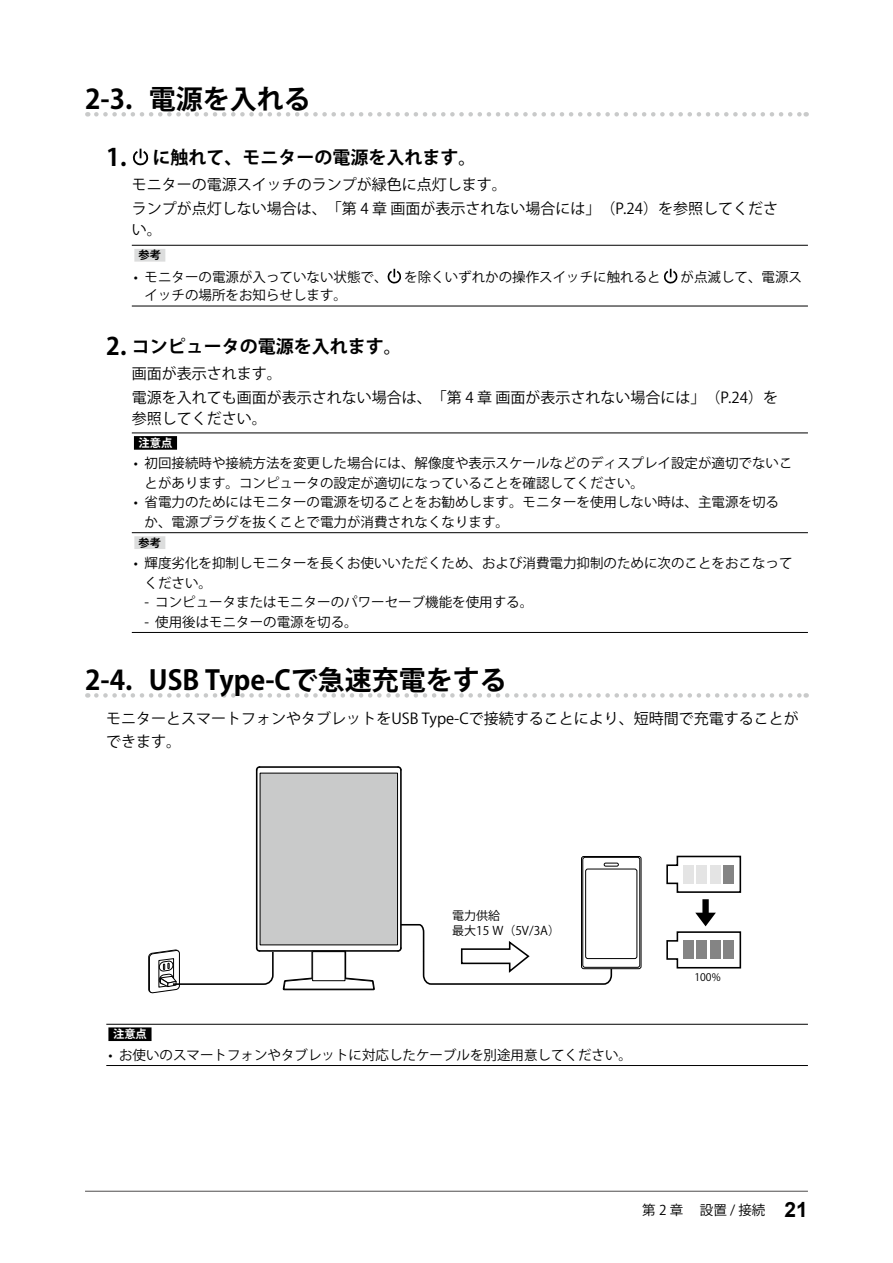
<style>
.page{position:relative;width:893px;height:1263px;background:#fff}
.page>*{position:absolute;margin:0;border:0;box-sizing:border-box;transform-origin:0 0}
.t1{font:700 27px "Koz Go Pro";color:#000}
.t2{font:700 18px "Koz Go Pro";color:#000}
.t3{font:15px/24px "Koz Go Pro";color:#000}
.t4{font:13.5px/19.5px "Koz Go Pro";color:#000}
.t5{font:12px/15px "Koz Go Pro";color:#000}
.t6{font:700 11.25px "Koz Go Pro";color:#fff}
.t7{font:700 11.25px "Koz Go Pro";color:#000}
.t8{font:10.5px "Koz Go Pro";color:#000}
.s1{font-size:24px}
.s2{font-family:"Arial";font-weight:700;font-size:21px}
</style>
<div class="page">
<svg style="left:96px;top:112px;width:711px;height:5px"></svg>
<svg style="left:96px;top:693px;width:711px;height:5px"></svg>
<svg style="left:132px;top:149px;width:16px;height:17px"></svg>
<hr style="left:132px;top:245px;width:676px;height:1px;background:#000">
<hr style="left:132px;top:306px;width:676px;height:1px;background:#000">
<div style="left:134px;top:249px;width:31px;height:13px;background:#dcdddd"></div>
<svg style="left:388px;top:269px;width:13px;height:14px"></svg>
<svg style="left:664px;top:269px;width:13px;height:14px"></svg>
<hr style="left:132px;top:433px;width:676px;height:1px;background:#000">
<hr style="left:132px;top:532px;width:676px;height:1px;background:#000">
<hr style="left:132px;top:632px;width:676px;height:1px;background:#000">
<div style="left:134px;top:436px;width:43px;height:14px;background:#000"></div>
<div style="left:134px;top:536px;width:31px;height:13px;background:#dcdddd"></div>
<svg style="left:666px;top:855px;width:76px;height:114px"></svg>
<div style="left:581px;top:856px;width:60px;height:113px;border:1px solid #000;border-radius:2px"></div>
<svg style="left:583px;top:857px;width:57px;height:110px"></svg>
<div style="left:582px;top:857px;width:58px;height:111px;border:1px solid #000;border-radius:2px"></div>
<div style="left:586px;top:869px;width:51px;height:89px;background:#fff;border-radius:2px"></div>
<div style="left:585px;top:869px;width:52px;height:90px;border:1px solid #000;border-radius:2px"></div>
<div style="left:604px;top:863px;width:15px;height:3px;border:1px solid #000;border-radius:2px"></div>
<div style="left:311px;top:950px;width:35px;height:29px;border:2px solid #000"></div>
<svg style="left:282px;top:976px;width:93px;height:15px"></svg>
<div style="left:313px;top:952px;width:32px;height:29px;background:#fff"></div>
<div style="left:312px;top:951px;width:33px;height:30px;border:1px solid #000"></div>
<hr style="left:400px;top:770px;width:2px;height:178px;background:#000">
<hr style="left:260px;top:950px;width:138px;height:2px;background:#000">
<hr style="left:256px;top:770px;width:1px;height:178px;background:#000">
<hr style="left:260px;top:766px;width:138px;height:2px;background:#000">
<svg style="left:396px;top:766px;width:6px;height:5px"></svg>
<svg style="left:148px;top:946px;width:126px;height:48px"></svg>
<svg style="left:255px;top:766px;width:6px;height:5px"></svg>
<div style="left:260px;top:773px;width:138px;height:172px;background:#c9caca"></div>
<svg style="left:396px;top:923px;width:217px;height:62px"></svg>
<hr style="left:106px;top:1024px;width:702px;height:1px;background:#000">
<hr style="left:106px;top:1065px;width:702px;height:1px;background:#000">
<div style="left:108px;top:1027px;width:44px;height:14px;background:#000"></div>
<hr style="left:85px;top:1191px;width:723px;height:1px;background:#595757">
<h1 class="t1" style="left:85px;top:82px;width:227px">2-3. 電源を入れる</h1>
<h2 class="t2" style="left:106px;top:146px;width:372px"><span class="s1">1.</span> に触れて、モニターの電源を入れます。</h2>
<p class="t3" style="left:132px;top:173px;width:648px">モニターの電源スイッチのランプが緑色に点灯します。<br>ランプが点灯しない場合は、「第 4 章 画面が表示されない場合には」（P.24）を参照してくださ</p>
<p class="t3" style="left:132px;top:218px;width:31px">い。</p>
<p class="t7" style="left:139px;top:248px;width:24px">参考</p>
<p class="t4" style="left:134px;top:267px;width:528px">• モニターの電源が入っていない状態で、 を除くいずれかの操作スイッチに触れると</p>
<p class="t4" style="left:681px;top:267px;width:123px">が点滅して、電源ス</p>
<p class="t4" style="left:145px;top:286px;width:204px">イッチの場所をお知らせします。</p>
<h2 class="t2" style="left:106px;top:335px;width:297px"><span class="s1">2.</span> コンピュータの電源を入れます。</h2>
<p class="t3" style="left:132px;top:362px;width:648px">画面が表示されます。<br>電源を入れても画面が表示されない場合は、「第 4 章 画面が表示されない場合には」（P.24）を</p>
<p class="t3" style="left:132px;top:407px;width:136px">参照してください。</p>
<p class="t6" style="left:139px;top:436px;width:35px">注意点</p>
<p class="t4" style="left:145px;top:454px;width:649px;text-indent:-11px">• 初回接続時や接続方法を変更した場合には、解像度や表示スケールなどのディスプレイ設定が適切でないことがあります。コンピュータの設定が適切になっていることを確認してください。</p>
<p class="t4" style="left:145px;top:493px;width:636px;text-indent:-11px">• 省電力のためにはモニターの電源を切ることをお勧めします。モニターを使用しない時は、主電源を切るか、電源プラグを抜くことで電力が消費されなくなります。</p>
<p class="t7" style="left:139px;top:535px;width:24px">参考</p>
<p class="t4" style="left:145px;top:554px;width:649px;text-indent:-11px">• 輝度劣化を抑制しモニターを長くお使いいただくため、および消費電力抑制のために次のことをおこなってください。</p>
<p class="t4" style="left:145px;top:593px;width:390px">- コンピュータまたはモニターのパワーセーブ機能を使用する。</p>
<p class="t4" style="left:145px;top:612px;width:215px">- 使用後はモニターの電源を切る。</p>
<h1 class="t1" style="left:85px;top:663px;width:423px">2-4. USB Type-Cで急速充電をする</h1>
<p class="t3" style="left:106px;top:708px;width:694px;line-height:22.5px">モニターとスマートフォンやタブレットをUSB Type-Cで接続することにより、短時間で充電することができます。</p>
<p class="t5" style="left:452px;top:908px;width:109px">電力供給<br>最大15 W（5V/3A）</p>
<p class="t6" style="left:113px;top:1027px;width:35px">注意点</p>
<p class="t4" style="left:108px;top:1045px;width:525px">• お使いのスマートフォンやタブレットに対応したケーブルを別途用意してください。</p>
<p class="t8" style="left:694px;top:970px;width:28px">100%</p>
<p class="t4" style="left:642px;top:1201px;width:167px">第 2 章 　設置 / 接続 <span class="s2">21</span></p>
</div>
